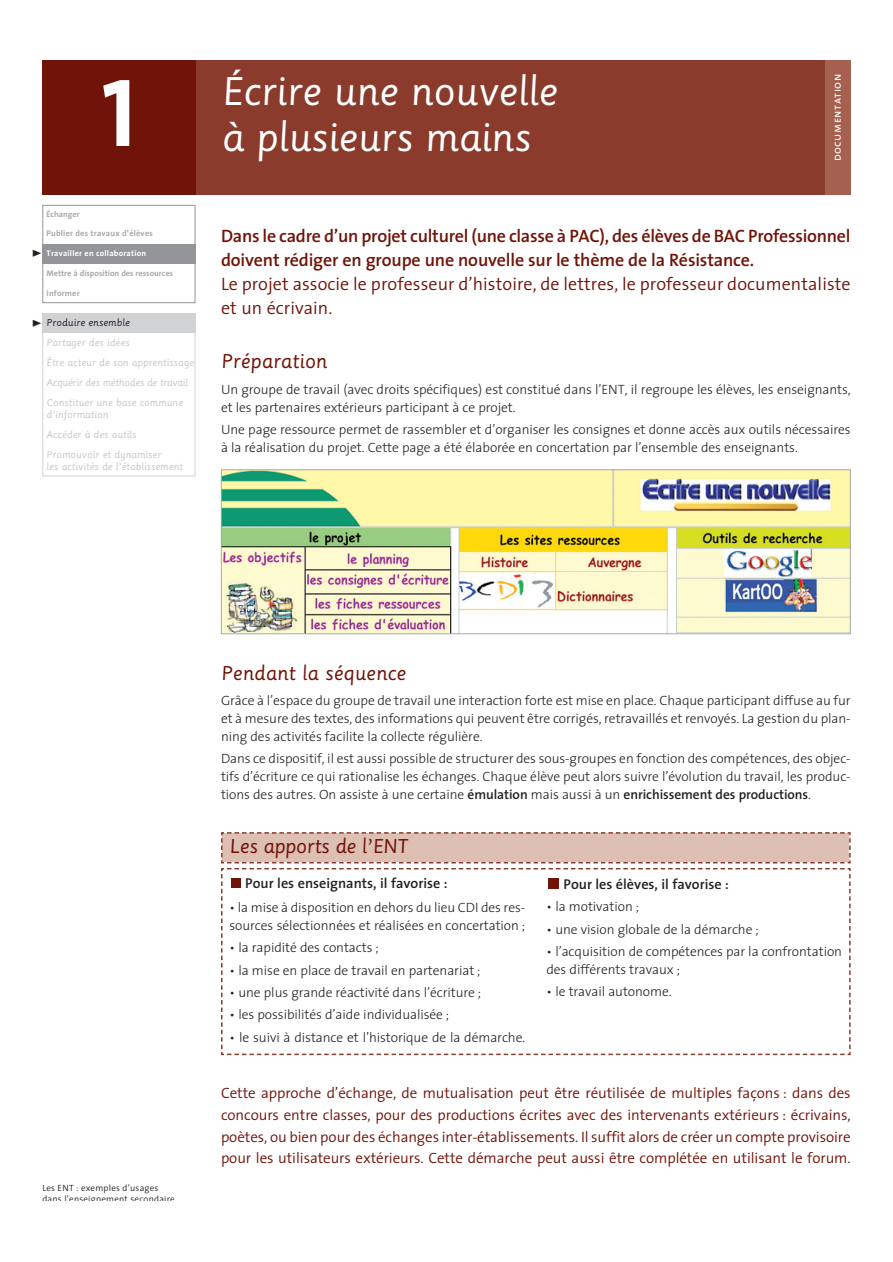
<style>
.page{position:relative;width:893px;height:1262px;background:#fff}
.page>*{position:absolute;margin:0;border:0;box-sizing:border-box;transform-origin:0 0}
.t1{font:97.5px "The Sans Bold Caps";color:#fff}
.t2{font:39px/46.5px "Sassoon Primary";letter-spacing:-.01em;color:#fff}
.t3{font:19.5px "Sassoon Primary";color:#701308}
.t4{font:19.5px "Sassoon Primary";letter-spacing:-.02em;color:#701308}
.t5{font:600 18px/24px "The Sans";letter-spacing:-.015em;color:#701308}
.t6{font:300 18px/24px "The Sans";letter-spacing:.005em;color:#701308}
.t7{font:16.5px "The Sans Bold Caps";color:#231f20}
.t8{font:300 15px/21.8px "The Sans";letter-spacing:-.005em;color:#701308;text-align:justify}
.t9{font:600 14.25px "The Sans";color:#231f20}
.t10{font:300 13.5px/18px "The Sans";letter-spacing:-.005em;color:#231f20}
.t11{font:11.25px "The Sans Caps";letter-spacing:.05em;color:#fff}
.t12{font:9.75px/20.1px "Sassoon Primary";color:#c7c8ca}
.t13{font:9.75px "Sassoon Primary";color:#231f20}
.t14{font:300 9px/10.8px "The Sans";letter-spacing:.025em;color:#231f20}
.t15{font:700 8.25px "The Sans";color:#a8a9ad}
.t16{font:700 8.25px "The Sans";letter-spacing:.025em;color:#a8a9ad}
.t17{font:700 8.25px "The Sans";letter-spacing:.025em;color:#fff}
.s1{font-weight:600}
</style>
<div class="page">
<div style="left:42px;top:313px;width:153px;height:19px;background:#d1d2d4"></div>
<div style="left:42px;top:244px;width:153px;height:19px;background:#939598"></div>
<div style="left:42px;top:205px;width:153px;height:98px;border:1px solid #939598"></div>
<div style="left:195px;top:60px;width:655px;height:134px;background:#8a3b2c"></div>
<div style="left:42px;top:60px;width:153px;height:134px;background:#701308"></div>
<img style="left:223px;top:471px;width:625px;height:161px">
<div style="left:221px;top:469px;width:629px;height:165px;border:1px solid #a8a9ad"></div>
<div style="left:825px;top:60px;width:25px;height:134px;background:#a5604f"></div>
<div style="left:42px;top:313px;width:153px;height:163px;border:1px solid #d1d2d4"></div>
<svg style="left:221px;top:832px;width:630px;height:223px"></svg>
<div style="left:548px;top:878px;width:10px;height:11px;background:#701308"></div>
<div style="left:231px;top:878px;width:9px;height:9px;background:#701308"></div>
<h1 class="t1" style="left:101px;top:55px;width:37px">1</h1>
<p class="t15" style="left:47px;top:210px;width:35px">Échanger</p>
<p class="t16" style="left:47px;top:230px;width:108px">Publier des travaux d’élèves</p>
<p class="t17" style="left:47px;top:250px;width:101px">Travailler en collaboration</p>
<p class="t15" style="left:47px;top:270px;width:128px">Mettre à disposition des ressources</p>
<p class="t16" style="left:47px;top:289px;width:35px">Informer</p>
<p class="t7" style="left:32px;top:242px;width:11px">&gt;</p>
<p class="t13" style="left:47px;top:318px;width:85px">Produire ensemble</p>
<p class="t12" style="left:47px;top:333px;width:149px">Partager des idées<br>Être acteur de son apprentissage<br>Acquérir des méthodes de travail<br>Constituer une base commune</p>
<p class="t12" style="left:47px;top:405px;width:116px">d’information<br>Accéder à des outils<br>Promouvoir et dynamiser</p>
<p class="t12" style="left:47px;top:457px;width:138px">les activités de l’établissement</p>
<p class="t7" style="left:32px;top:312px;width:11px">&gt;</p>
<h2 class="t2" style="left:222px;top:71px;width:338px">Écrire une nouvelle à plusieurs mains</h2>
<p class="t11" style="left:830px;top:161px;width:89px;rotate:-90deg">documentation</p>
<h3 class="t5" style="left:221px;top:225px;width:631px">Dans le cadre d’un projet culturel (une classe à PAC), des élèves de BAC Professionnel doivent rédiger en groupe une nouvelle sur le thème de la Résistance.</h3>
<h3 class="t6" style="left:221px;top:273px;width:631px">Le projet associe le professeur d’histoire, de lettres, le professeur documentaliste et un écrivain.</h3>
<h3 class="t3" style="left:221px;top:353px;width:108px">Préparation</h3>
<p class="t10" style="left:221px;top:381px;width:631px">Un groupe de travail (avec droits spécifiques) est constitué dans l’ENT, il regroupe les élèves, les enseignants, et les partenaires extérieurs participant à ce projet.</p>
<p class="t10" style="left:221px;top:421px;width:631px">Une page ressource permet de rassembler et d’organiser les consignes et donne accès aux outils nécessaires à la réalisation du projet. Cette page a été élaborée en concertation par l’ensemble des enseignants.</p>
<p class="t14" style="left:42px;top:1183px;width:134px">Les ENT : exemples d’usages dans l’enseignement secondaire</p>
<h3 class="t3" style="left:221px;top:664px;width:187px">Pendant la séquence</h3>
<p class="t10" style="left:221px;top:693px;width:631px;text-align:justify">Grâce à l’espace du groupe de travail une interaction forte est mise en place. Chaque participant diffuse au fur et à mesure des textes, des informations qui peuvent être corrigés, retravaillés et renvoyés. La gestion du plan&shy;ning des activités facilite la collecte régulière.</p>
<p class="t10" style="left:221px;top:751px;width:631px;text-align:justify">Dans ce dispositif, il est aussi possible de structurer des sous-groupes en fonction des compétences, des objec&shy;tifs d’écriture ce qui rationalise les échanges. Chaque élève peut alors suivre l’évolution du travail, les produc&shy;tions des autres. On assiste à une certaine <span class="s1">émulation</span> mais aussi à un <span class="s1">enrichissement des productions</span>.</p>
<h3 class="t4" style="left:229px;top:837px;width:180px">Les apports de l’ENT</h3>
<p class="t9" style="left:245px;top:877px;width:204px">Pour les enseignants, il favorise :</p>
<p class="t10" style="left:229px;top:900px;width:297px">• la mise à disposition en dehors du lieu CDI des res&shy;sources sélectionnées et réalisées en concertation ;</p>
<p class="t10" style="left:229px;top:940px;width:151px">• la rapidité des contacts ;</p>
<p class="t10" style="left:229px;top:962px;width:252px">• la mise en place de travail en partenariat ;</p>
<p class="t10" style="left:229px;top:984px;width:253px">• une plus grande réactivité dans l’écriture ;</p>
<p class="t10" style="left:229px;top:1007px;width:221px">• les possibilités d’aide individualisée ;</p>
<p class="t10" style="left:229px;top:1029px;width:297px">• le suivi à distance et l’historique de la démarche.</p>
<p class="t9" style="left:563px;top:878px;width:167px">Pour les élèves, il favorise :</p>
<p class="t10" style="left:546px;top:899px;width:94px">• la motivation ;</p>
<p class="t10" style="left:546px;top:921px;width:214px">• une vision globale de la démarche ;</p>
<p class="t10" style="left:546px;top:943px;width:297px">• l’acquisition de compétences par la confrontation des différents travaux ;</p>
<p class="t10" style="left:546px;top:984px;width:127px">• le travail autonome.</p>
<p class="t8" style="left:221px;top:1083px;width:631px">Cette approche d’échange, de mutualisation peut être réutilisée de multiples façons : dans des concours entre classes, pour des productions écrites avec des intervenants extérieurs : écrivains, poètes, ou bien pour des échanges inter-établissements. Il suffit alors de créer un compte provisoire pour les utilisateurs extérieurs. Cette démarche peut aussi être complétée en utilisant le forum.</p>
</div>
